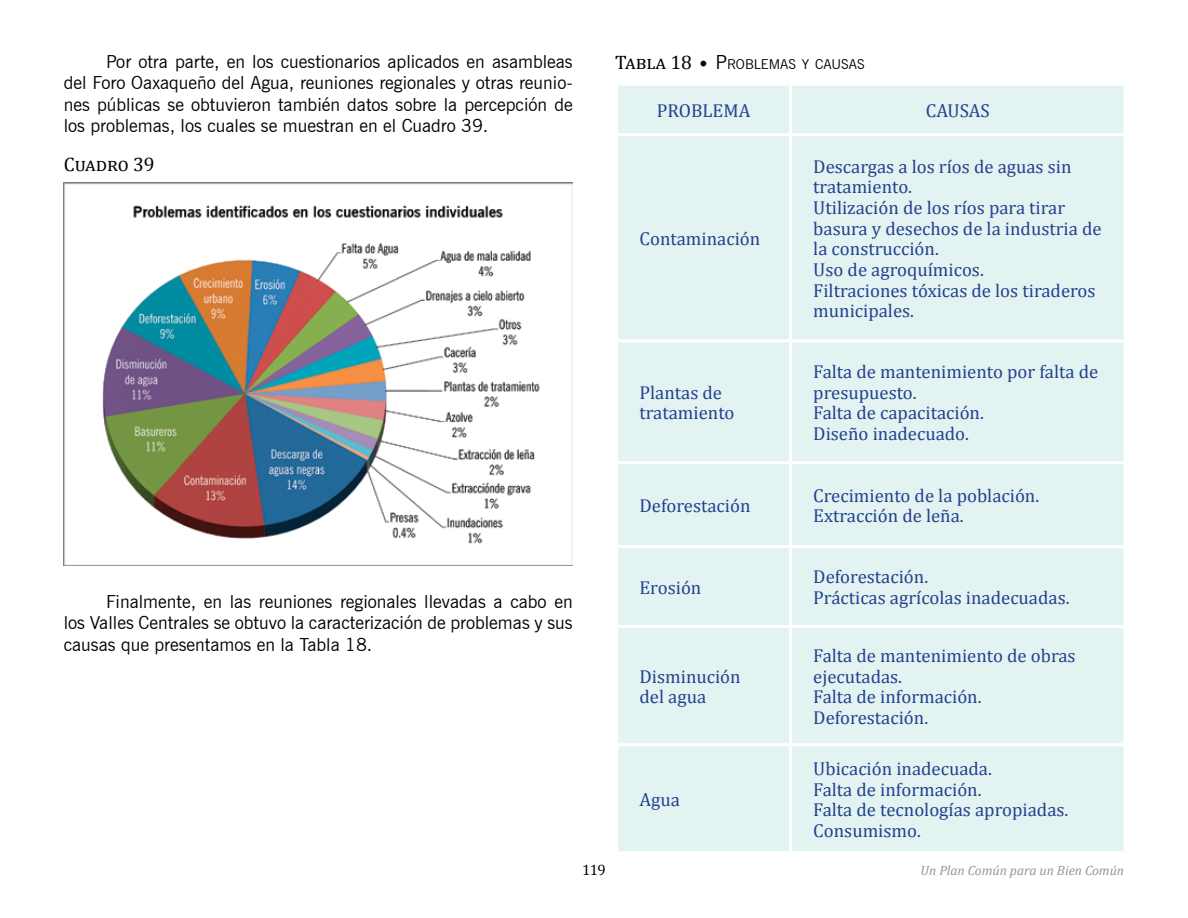
<style>
.page{position:relative;width:1188px;height:918px;background:#fff}
.page>*{position:absolute;margin:0;border:0;box-sizing:border-box;transform-origin:0 0}
.t1{font:19.5px "Cambria";color:#000}
.t2{font:18.75px/20.7px "Cambria";color:#25408f}
.t3{font:18px/21.6px "News Gothic BT";color:#000;text-align:justify}
.t4{font:15px "Cambria";color:#000}
.t5{font:13.65px "News Gothic BT";color:#000}
.t6{font:italic 13.5px "Cambria";color:#939598}
.s1{font-family:"Cambria";font-size:19.5px}
.s2{font-size:19.5px}
</style>
<div class="page">
<img style="left:64px;top:183px;width:509px;height:383px">
<div style="left:618px;top:86px;width:505px;height:765px;background:#e3f3f1"></div>
<hr style="left:789px;top:86px;width:3px;height:47px;background:#fff">
<hr style="left:615px;top:133px;width:176px;height:3px;background:#fff">
<hr style="left:791px;top:133px;width:335px;height:3px;background:#fff">
<hr style="left:789px;top:136px;width:3px;height:203px;background:#fff">
<hr style="left:615px;top:339px;width:176px;height:3px;background:#fff">
<hr style="left:791px;top:339px;width:335px;height:3px;background:#fff">
<hr style="left:789px;top:342px;width:3px;height:119px;background:#fff">
<hr style="left:615px;top:461px;width:176px;height:3px;background:#fff">
<hr style="left:791px;top:461px;width:335px;height:3px;background:#fff">
<hr style="left:789px;top:464px;width:3px;height:81px;background:#fff">
<hr style="left:615px;top:545px;width:176px;height:3px;background:#fff">
<hr style="left:791px;top:545px;width:335px;height:3px;background:#fff">
<hr style="left:789px;top:548px;width:3px;height:77px;background:#fff">
<hr style="left:615px;top:625px;width:176px;height:3px;background:#fff">
<hr style="left:791px;top:625px;width:335px;height:3px;background:#fff">
<hr style="left:789px;top:628px;width:3px;height:115px;background:#fff">
<hr style="left:615px;top:743px;width:176px;height:3px;background:#fff">
<hr style="left:791px;top:743px;width:335px;height:3px;background:#fff">
<hr style="left:789px;top:746px;width:3px;height:105px;background:#fff">
<p class="t3" style="left:64px;top:50px;width:510px;text-indent:43px">Por otra parte, en los cuestionarios aplicados en asambleas del Foro Oaxaqueño del Agua, reuniones regionales y otras reunio&shy;nes públicas se obtuvieron también datos sobre la percepción de los problemas, los cuales se muestran en el Cuadro 39.</p>
<p class="t1" style="left:64px;top:153px;width:93px">Cuadro 39</p>
<p class="t5" style="left:615px;top:56px;width:251px"><span class="s1">Tabla 18</span> <span class="s2">• P</span>ROBLEMAS Y CAUSAS</p>
<p class="t2" style="left:657px;top:100px;width:34px">PROBLE</p>
<p class="t2" style="left:723px;top:100px;width:28px">MA</p>
<p class="t2" style="left:926px;top:100px;width:23px">CAUSAS</p>
<p class="t2" style="left:640px;top:228px;width:122px">Contaminación</p>
<p class="t2" style="left:640px;top:382px;width:96px">Plantas de tratamiento</p>
<p class="t2" style="left:813px;top:156px;width:290px">Descargas a los ríos de aguas sin tratamiento.<br>Utilización de los ríos para tirar basura y desechos de la industria de la construcción.<br>Uso de agroquímicos.<br>Filtraciones tóxicas de los tiraderos municipales.</p>
<p class="t2" style="left:813px;top:361px;width:286px">Falta de mantenimiento por falta de presupuesto.<br>Falta de capacitación.<br>Diseño inadecuado.</p>
<p class="t2" style="left:640px;top:495px;width:113px">Deforestación</p>
<p class="t2" style="left:813px;top:485px;width:227px">Crecimiento de la población.<br>Extracción de leña.</p>
<p class="t3" style="left:64px;top:590px;width:510px;text-indent:43px">Finalmente, en las reuniones regionales llevadas a cabo en los Valles Centrales se obtuvo la caracterización de problemas y sus causas que presentamos en la Tabla 18.</p>
<p class="t2" style="left:640px;top:577px;width:63px">Erosión</p>
<p class="t2" style="left:813px;top:567px;width:258px">Deforestación.<br>Prácticas agrícolas inadecuadas.</p>
<p class="t2" style="left:640px;top:666px;width:103px">Disminución del agua</p>
<p class="t2" style="left:813px;top:645px;width:264px">Falta de mantenimiento de obras ejecutadas.<br>Falta de información.<br>Deforestación.</p>
<p class="t2" style="left:640px;top:789px;width:42px">Agua</p>
<p class="t2" style="left:813px;top:758px;width:257px">Ubicación inadecuada.<br>Falta de información.<br>Falta de tecnologías apropiadas.<br>Consumismo.</p>
<p class="t4" style="left:582px;top:861px;width:25px">119</p>
<p class="t6" style="left:921px;top:861px;width:205px">Un Plan Común para un Bien Común</p>
</div>
